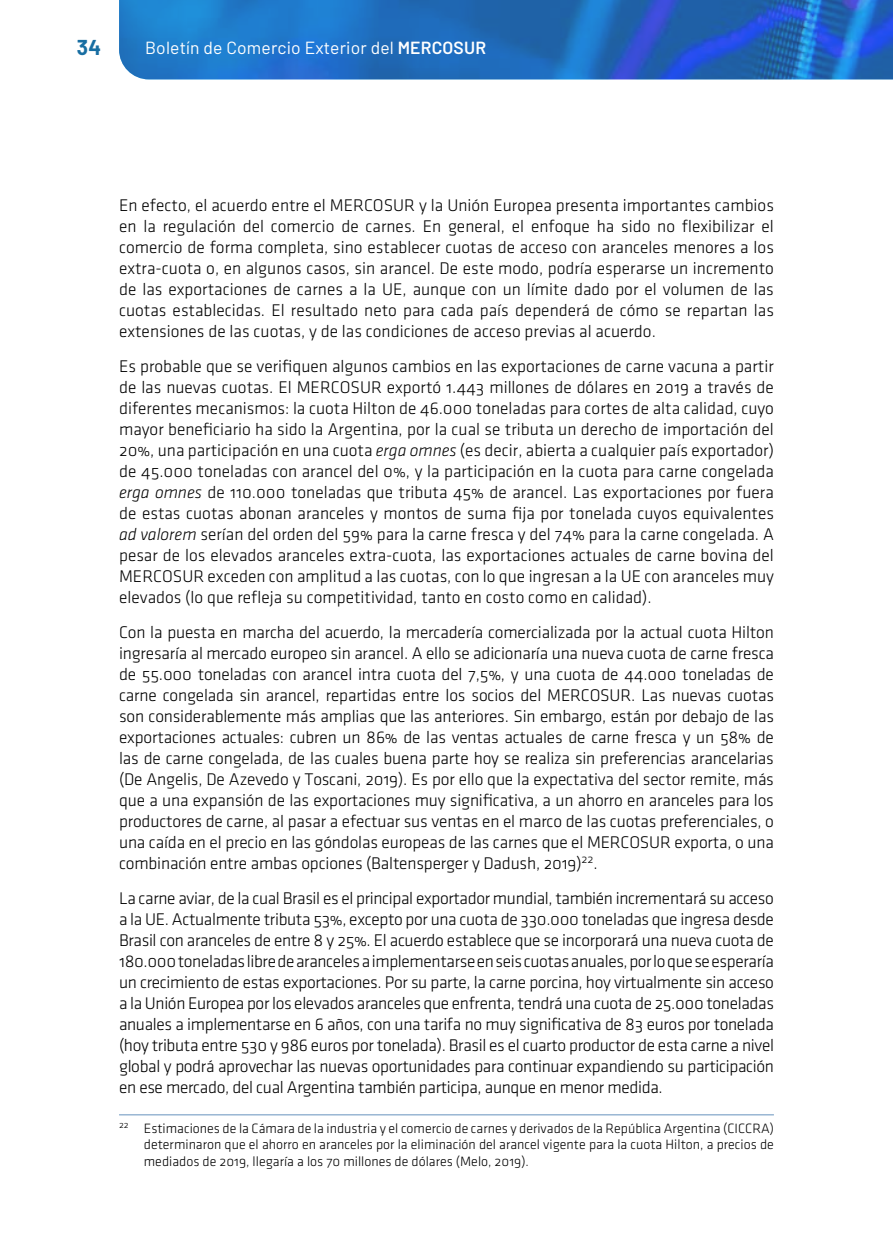
<style>
.page{position:relative;width:893px;height:1241px;background:#fff}
.page>*{position:absolute;margin:0;border:0;box-sizing:border-box;transform-origin:0 0}
.t1{font:700 21px "Barlow";color:#186ea2}
.t2{font:17.5px/21px "Klavika Light OSF";letter-spacing:-.005em;color:#000;text-align:justify}
.t3{font:17.5px "Barlow";letter-spacing:.01em;color:#fff}
.t4{font:14px/16.8px "Klavika Light OSF";color:#000;text-align:justify}
.s1{font-weight:600}
.s2{font-family:"Klavika";font-weight:300;font-style:italic}
</style>
<div class="page">
<img style="left:119px;top:0;width:774px;height:79px">
<hr style="left:119px;top:1114px;width:655px;height:1px;background:#6692bd">
<p class="t1" style="left:77px;top:35px;width:26px">34</p>
<p class="t3" style="left:145px;top:37px;width:342px">Boletín de Comercio Exterior del <span class="s1">MERCOSUR</span></p>
<p class="t2" style="left:119px;top:194px;width:656px">En efecto, el acuerdo entre el MERCOSUR y la Unión Europea presenta importantes cambios en la regulación del comercio de carnes. En general, el enfoque ha sido no flexibilizar el comercio de forma completa, sino establecer cuotas de acceso con aranceles menores a los extra-cuota o, en algunos casos, sin arancel. De este modo, podría esperarse un incremento de las exportaciones de carnes a la UE, aunque con un límite dado por el volumen de las cuotas establecidas. El resultado neto para cada país dependerá de cómo se repartan las extensiones de las cuotas, y de las condiciones de acceso previas al acuerdo.</p>
<p class="t2" style="left:119px;top:355px;width:656px">Es probable que se verifiquen algunos cambios en las exportaciones de carne vacuna a partir de las nuevas cuotas. El MERCOSUR exportó 1.443 millones de dólares en 2019 a través de diferentes mecanismos: la cuota Hilton de 46.000 toneladas para cortes de alta calidad, cuyo mayor beneficiario ha sido la Argentina, por la cual se tributa un derecho de importación del 20%, una participación en una cuota <span class="s2">erga omnes</span> (es decir, abierta a cualquier país exportador) de 45.000 toneladas con arancel del 0%, y la participación en la cuota para carne congelada <span class="s2">erga omnes</span> de 110.000 toneladas que tributa 45% de arancel. Las exportaciones por fuera de estas cuotas abonan aranceles y montos de suma fija por tonelada cuyos equivalentes <span class="s2">ad valorem</span> serían del orden del 59% para la carne fresca y del 74% para la carne congelada. A pesar de los elevados aranceles extra-cuota, las exportaciones actuales de carne bovina del MERCOSUR exceden con amplitud a las cuotas, con lo que ingresan a la UE con aranceles muy elevados (lo que refleja su competitividad, tanto en costo como en calidad).</p>
<p class="t2" style="left:119px;top:621px;width:656px">Con la puesta en marcha del acuerdo, la mercadería comercializada por la actual cuota Hilton ingresaría al mercado europeo sin arancel. A ello se adicionaría una nueva cuota de carne fresca de 55.000 toneladas con arancel intra cuota del 7,5%, y una cuota de 44.000 toneladas de carne congelada sin arancel, repartidas entre los socios del MERCOSUR. Las nuevas cuotas son considerablemente más amplias que las anteriores. Sin embargo, están por debajo de las exportaciones actuales: cubren un 86% de las ventas actuales de carne fresca y un 58% de las de carne congelada, de las cuales buena parte hoy se realiza sin preferencias arancelarias (De Angelis, De Azevedo y Toscani, 2019). Es por ello que la expectativa del sector remite, más que a una expansión de las exportaciones muy significativa, a un ahorro en aranceles para los productores de carne, al pasar a efectuar sus ventas en el marco de las cuotas preferenciales, o una caída en el precio en las góndolas europeas de las carnes que el MERCOSUR exporta, o una combinación entre ambas opciones (Baltensperger y Dadush, 2019)<sup>22</sup>.</p>
<p class="t2" style="left:119px;top:887px;width:656px">La carne aviar, de la cual Brasil es el principal exportador mundial, también incrementará su acceso a la UE. Actualmente tributa 53%, excepto por una cuota de 330.000 toneladas que ingresa desde Brasil con aranceles de entre 8 y 25%. El acuerdo establece que se incorporará una nueva cuota de 180.000 toneladas libre de aranceles a implementarse en seis cuotas anuales, por lo que se esperaría un crecimiento de estas exportaciones. Por su parte, la carne porcina, hoy virtualmente sin acceso a la Unión Europea por los elevados aranceles que enfrenta, tendrá una cuota de 25.000 toneladas anuales a implementarse en 6 años, con una tarifa no muy significativa de 83 euros por tonelada (hoy tributa entre 530 y 986 euros por tonelada). Brasil es el cuarto productor de esta carne a nivel global y podrá aprovechar las nuevas oportunidades para continuar expandiendo su participación en ese mercado, del cual Argentina también participa, aunque en menor medida.</p>
<p class="t4" style="left:144px;top:1119px;width:632px;text-indent:-25px"><sup>22</sup> Estimaciones de la Cámara de la industria y el comercio de carnes y derivados de la República Argentina (CICCRA) determinaron que el ahorro en aranceles por la eliminación del arancel vigente para la cuota Hilton, a precios de mediados de 2019, llegaría a los 70 millones de dólares (Melo, 2019).</p>
</div>
